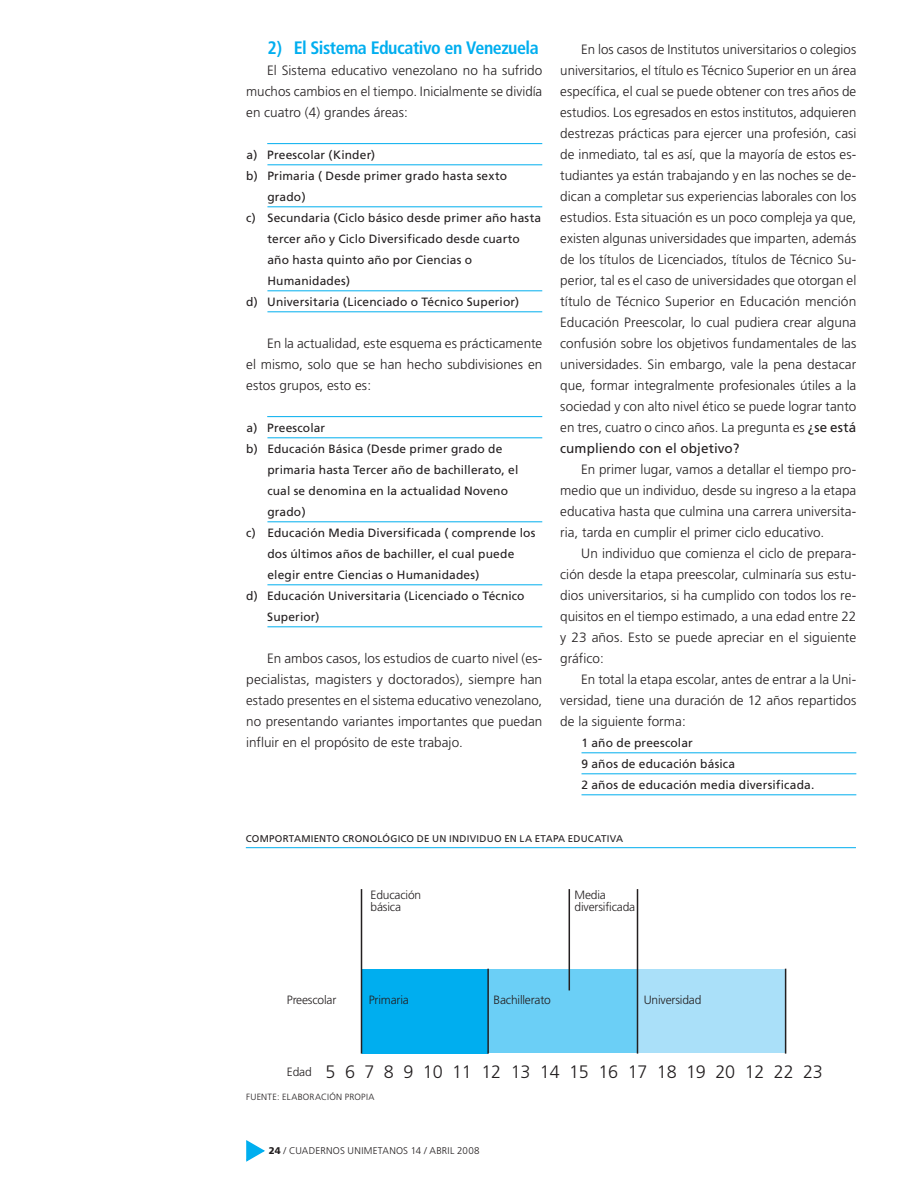
<style>
.page{position:relative;width:918px;height:1188px;background:#fff}
.page>*{position:absolute;margin:0;border:0;box-sizing:border-box;transform-origin:0 0}
.t1{font:300 18px "Frutiger";letter-spacing:-.015em;color:#231f20}
.inter_1{font:700 condensed 18px "Frutiger";letter-spacing:-.03em;color:#00aeef}
.Texto{font:300 13.5px/21px "Frutiger";letter-spacing:.005em;color:#231f20;text-align:justify}
.listas{font:12px/21px "Frutiger";letter-spacing:.01em;color:#231f20}
.listas_final{font:12px/21px "Frutiger";letter-spacing:.01em;color:#231f20}
.t2{font:300 12px/12px "Frutiger";letter-spacing:-.015em;color:#231f20}
.listas_comienzo{font:12px "Frutiger";letter-spacing:.015em;color:#231f20}
.gráficos_título{font:9.75px "Frutiger";letter-spacing:.025em;color:#231f20}
.t3{font:300 9.75px "Frutiger";letter-spacing:.025em;color:#231f20}
.graficos_texto{font:300 9px "Frutiger";letter-spacing:.03em;color:#231f20}
.s1{font-weight:400}
.s2{font-weight:900}
</style>
<div class="page">
<svg style="left:246px;top:1140px;width:19px;height:22px"></svg>
<hr style="left:267px;top:143px;width:275px;height:1px;background:#00aeef">
<hr style="left:267px;top:165px;width:275px;height:1px;background:#00aeef">
<hr style="left:267px;top:207px;width:275px;height:1px;background:#00aeef">
<hr style="left:267px;top:291px;width:275px;height:1px;background:#00aeef">
<hr style="left:267px;top:312px;width:275px;height:1px;background:#00aeef">
<hr style="left:267px;top:416px;width:275px;height:1px;background:#00aeef">
<hr style="left:267px;top:438px;width:275px;height:1px;background:#00aeef">
<hr style="left:267px;top:522px;width:275px;height:1px;background:#00aeef">
<hr style="left:267px;top:585px;width:275px;height:1px;background:#00aeef">
<hr style="left:267px;top:627px;width:275px;height:1px;background:#00aeef">
<hr style="left:582px;top:753px;width:274px;height:1px;background:#00aeef">
<hr style="left:582px;top:774px;width:274px;height:1px;background:#00aeef">
<hr style="left:582px;top:795px;width:274px;height:1px;background:#00aeef">
<hr style="left:246px;top:847px;width:610px;height:1px;background:#00aeef">
<div style="left:636px;top:969px;width:149px;height:84px;background:#aae0f9"></div>
<div style="left:488px;top:969px;width:149px;height:84px;background:#6bcff6"></div>
<div style="left:362px;top:969px;width:126px;height:84px;background:#00aeef"></div>
<hr style="left:361px;top:889px;width:1px;height:165px;background:#231f20">
<hr style="left:569px;top:889px;width:1px;height:101px;background:#231f20">
<hr style="left:637px;top:889px;width:1px;height:165px;background:#231f20">
<hr style="left:785px;top:969px;width:1px;height:85px;background:#231f20">
<hr style="left:487px;top:969px;width:2px;height:85px;background:#231f20">
<p class="inter_1" style="left:267px;top:37px;width:273px">2) El Sistema Educativo en Venezuela</p>
<p class="Texto" style="left:246px;top:60px;width:298px;text-indent:21px">El Sistema educativo venezolano no ha sufrido muchos cambios en el tiempo. I nicialmente se dividía en cuatro (4) grandes áreas:</p>
<p class="listas_comienzo" style="left:246px;top:148px;width:130px">a) Preescolar (Kinder)</p>
<p class="listas" style="left:267px;top:165px;width:241px;text-indent:-21px">b) Primaria ( Desde primer grado hasta sexto grado)</p>
<p class="listas" style="left:267px;top:207px;width:275px;text-indent:-21px">c) Secundaria (Ciclo básico desde primer año hasta tercer año y Ciclo Diversificado desde cuarto año hasta quinto año por Ciencias o Humanidades)</p>
<p class="listas_final" style="left:246px;top:291px;width:274px">d) Universitaria (Licenciado o Técnico Superior)</p>
<p class="Texto" style="left:246px;top:333px;width:298px;text-indent:21px">En la actualidad, este esquema es prácticamente el mismo, solo que se han hecho subdivisiones en estos grupos, esto es:</p>
<p class="listas_comienzo" style="left:246px;top:421px;width:80px">a) Preescolar</p>
<p class="listas" style="left:267px;top:438px;width:252px;text-indent:-21px">b) Educación Básica (Desde primer grado de primaria hasta Tercer año de bachillerato, el cual se denomina en la actualidad Noveno grado)</p>
<p class="listas" style="left:267px;top:522px;width:269px;text-indent:-21px">c) Educación Media Diversificada ( comprende los dos últimos años de bachiller, el cual puede elegir entre Ciencias o Humanidades)</p>
<p class="listas_final" style="left:267px;top:585px;width:259px;text-indent:-21px">d) Educación Universitaria (Licenciado o Técnico<br>Superior)</p>
<p class="Texto" style="left:246px;top:648px;width:298px;text-indent:21px">En ambos casos, los estudios de cuarto nivel (es&shy;pecialistas, magisters y doctorados), siempre han estado presentes en el sistema educativo venezolano, no presentando variantes importantes que puedan influir en el propósito de este trabajo.</p>
<p class="Texto" style="left:560px;top:39px;width:298px;text-indent:21px">En los casos de I nstitutos universitarios o colegios universitarios, el título es Técnico Superior en un área específica, el cual se puede obtener con tres años de estudios. Los egresados en estos institutos, adquieren destrezas prácticas para ejercer una profesión, casi de inmediato, tal es así, que la mayoría de estos es&shy;tudiantes ya están trabajando y en las noches se de&shy;dican a completar sus experiencias laborales con los estudios. Esta situación es un poco compleja ya que, existen algunas universidades que imparten, además de los títulos de Licenciados, títulos de Técnico Su&shy;perior, tal es el caso de universidades que otorgan el título de Técnico Superior en Educación mención Educación Preescolar, lo cual pudiera crear alguna confusión sobre los objetivos fundamentales de las universidades. Sin embargo, vale la pena destacar que, formar integralmente profesionales útiles a la sociedad y con alto nivel ético se puede lograr tanto en tres, cuatro o cinco años. La pregunta es <span class="s1">¿se está cumpliendo con el objetivo?</span></p>
<p class="Texto" style="left:560px;top:459px;width:298px;text-indent:21px">En primer lugar, vamos a detallar el tiempo pro&shy;medio que un individuo, desde su ingreso a la etapa educativa hasta que culmina una carrera universita&shy;ria, tarda en cumplir el primer ciclo educativo.</p>
<p class="Texto" style="left:560px;top:543px;width:298px;text-indent:21px">U n individuo que comienza el ciclo de prepara&shy;ción desde la etapa preescolar, culminaría sus estu&shy;dios universitarios, si ha cumplido con todos los re&shy;quisitos en el tiempo estimado, a una edad entre 22 y 23 años. Esto se puede apreciar en el siguiente gráfico:</p>
<p class="Texto" style="left:560px;top:669px;width:298px;text-indent:21px">En total la etapa escolar, antes de entrar a la U ni&shy;versidad, tiene una duración de 12 años repartidos de la siguiente forma:</p>
<p class="listas" style="left:582px;top:732px;width:113px">1 año de preescolar</p>
<p class="listas" style="left:582px;top:753px;width:155px">9 años de educación básica</p>
<p class="listas" style="left:582px;top:774px;width:234px">2 años de educación media diversificada.</p>
<p class="gráficos_título" style="left:246px;top:832px;width:45px">Comportam</p>
<p class="gráficos_título" style="left:311px;top:832px;width:10px">ient</p>
<p class="gráficos_título" style="left:332px;top:832px;width:210px">o cronológico de un individuo en la etapa</p>
<p class="gráficos_título" style="left:568px;top:832px;width:8px">educat</p>
<p class="gráficos_título" style="left:607px;top:832px;width:11px">iva</p>
<p class="t2" style="left:371px;top:889px;width:52px">educación básica</p>
<p class="t2" style="left:575px;top:889px;width:62px">media diversificada</p>
<p class="t2" style="left:287px;top:994px;width:51px">Preescolar</p>
<p class="t2" style="left:369px;top:994px;width:42px">Primaria</p>
<p class="t2" style="left:494px;top:994px;width:59px">bachillerato</p>
<p class="t2" style="left:644px;top:994px;width:59px">universidad</p>
<p class="t2" style="left:287px;top:1066px;width:26px">edad</p>
<p class="t1" style="left:326px;top:1061px;width:499px">5 6 7 8 9 10 11 12 13 14 15 16 17 18 19 20 12 22 23</p>
<p class="graficos_texto" style="left:246px;top:1091px;width:130px">Fuente: Elaboración propia</p>
<p class="t3" style="left:269px;top:1146px;width:212px"><span class="s2">24</span> / cuadernos unimetanos 14 / Abril 2008</p>
</div>
